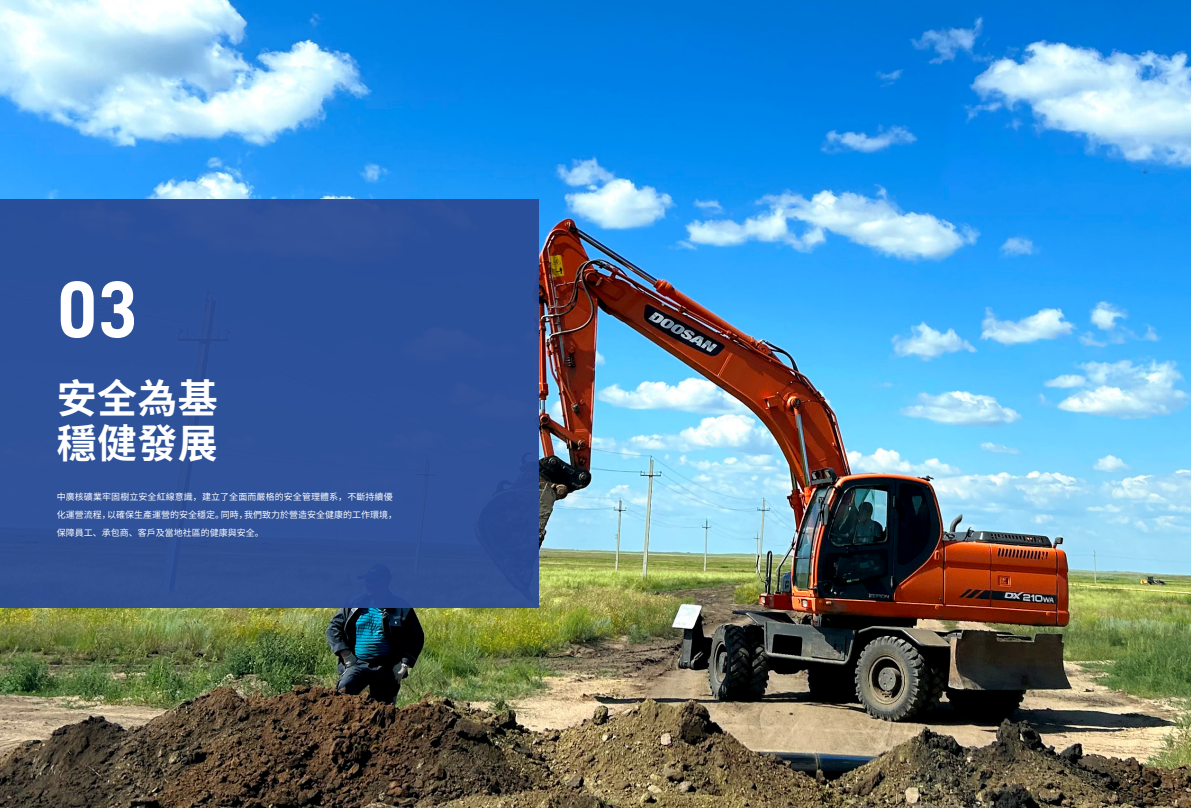
<style>
.page{position:relative;width:1191px;height:808px;background:#fff}
.page>*{position:absolute;margin:0;border:0;box-sizing:border-box;transform-origin:0 0}
.t1{font:80px "D DIN Bold";color:#fff}
.t2{font:700 40px/45px "Source Han Sans CN";letter-spacing:.01em;color:#fff}
.t3{font:9px/18px "Source Han Sans CN";color:#fff}
</style>
<div class="page">
<img style="left:0;top:0;width:1191px;height:808px">
<div style="left:0;top:200px;width:539px;height:408px;background:#2a4b95"></div>
<h1 class="t1" style="left:57px;top:265px;width:83px">03</h1>
<h2 class="t2" style="left:57px;top:377px;width:163px">安全為基穩健發展</h2>
<p class="t3" style="left:57px;top:488px;width:342px">中廣核礦業牢固樹立安全紅線意識，建立了全面而嚴格的安全管理體系，不斷持續優化運營流程，以確保生產運營的安全穩定。同時，我們致力於營造安全健康的工作環境，保障員工、承包商、客戶及當地社區的健康與安全。</p>
</div>
